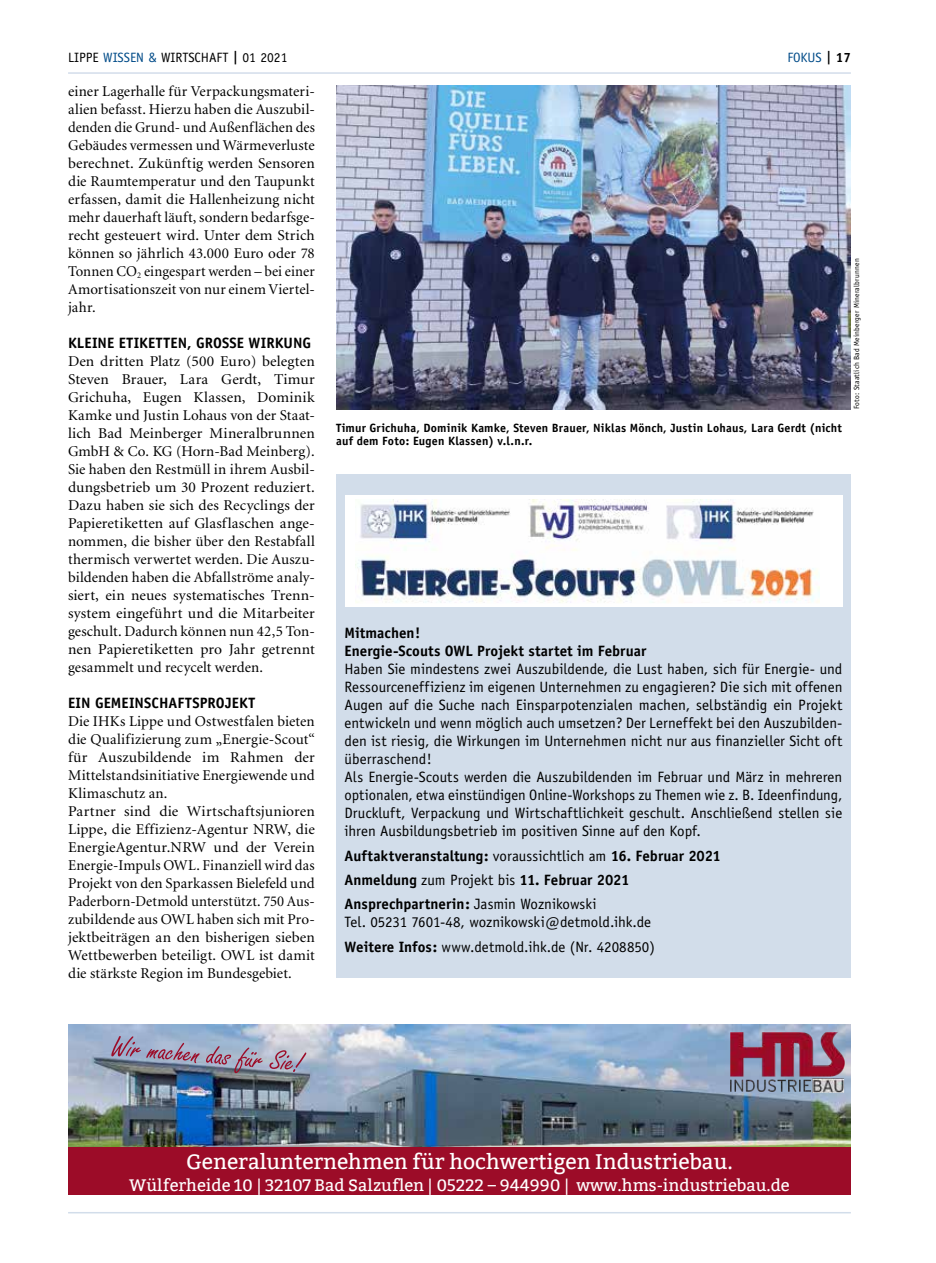
<style>
.page{position:relative;width:936px;height:1263px;background:#fff}
.page>*{position:absolute;margin:0;border:0;box-sizing:border-box;transform-origin:0 0}
.t1{font:21px "Bitter";color:#fff}
.t2{font:16.65px "Bitter";color:#fff}
.t3{font:15px/18px "Minion";letter-spacing:.005em;color:#000}
.t4{font:15px/18px "Officina Sans";color:#000}
.t5{font:700 15px/24.3px "Officina Sans";color:#000}
.t6{font:13.5px "Officina Sans";color:#000}
.t7{font:13.5px "Officina Sans";color:#004b88}
.t8{font:700 12px/13.5px "Officina Sans";letter-spacing:.015em;color:#000}
.t9{font:7.5px "Officina Sans";letter-spacing:.025em;color:#000}
.s1{color:#004b88}
.s2{font-weight:700}
.s3{font-weight:700;color:#000}
.s4{font-weight:400}
</style>
<div class="page">
<hr style="left:68px;top:72px;width:782px;height:2px;background:#d2ddea">
<hr style="left:68px;top:1212px;width:782px;height:1px;background:#d2ddea">
<div style="left:336px;top:474px;width:514px;height:504px;background:#d2ddea"></div>
<img style="left:336px;top:85px;width:514px;height:324px">
<div style="left:344px;top:495px;width:498px;height:111px;background:#fff"></div>
<img style="left:356px;top:500px;width:463px;height:103px">
<img style="left:68px;top:1025px;width:782px;height:122px">
<div style="left:68px;top:1147px;width:782px;height:48px;background:#9c0c28"></div>
<img style="left:730px;top:1032px;width:114px;height:60px">
<svg style="left:111px;top:1036px;width:152px;height:37px"></svg>
<svg style="left:269px;top:1050px;width:37px;height:22px"></svg>
<p class="t6" style="left:68px;top:49px;width:221px">LIPPE <span class="s1">WISSEN &amp;</span> WIRTSCHAFT <span class="s2">|</span> 01 2021</p>
<p class="t7" style="left:787px;top:49px;width:65px">FOKUS <span class="s3">| 17</span></p>
<p class="t3" style="left:68px;top:83px;width:248px;text-align:justify">einer Lagerhalle für Verpackungsmateri&shy;alien befasst. Hierzu haben die Auszubil&shy;denden die Grund- und Außenflächen des Gebäudes vermessen und Wärmeverluste berechnet. Zukünftig werden Sensoren die Raumtemperatur und den Taupunkt erfassen, damit die Hallenheizung nicht mehr dauerhaft läuft, sondern bedarfsge&shy;recht gesteuert wird. Unter dem Strich können so jährlich 43.000 Euro oder 78<br>Tonnen CO<sub>2</sub> eingespart werden – bei einer Amortisationszeit von nur einem Viertel&shy;jahr.</p>
<p class="t5" style="left:68px;top:331px;width:244px">KLEINE ETIKETTEN, GROSSE WIRKUNG</p>
<p class="t3" style="left:68px;top:353px;width:248px">Den dritten Platz (500 Euro) belegten Steven Brauer, Lara Gerdt, Timur Grichuha, Eugen Klassen, Dominik Kamke und Justin Lohaus von der Staat&shy;lich Bad Meinberger Mineralbrunnen GmbH &amp; Co. KG (Horn-Bad Meinberg).<br>Sie haben den Restmüll in ihrem Ausbil&shy;dungsbetrieb um 30 Prozent reduziert.<br>Dazu haben sie sich des Recyclings der Papieretiketten auf Glasflaschen ange&shy;nommen, die bisher über den Restabfall thermisch verwertet werden. Die Auszu&shy;bildenden haben die Abfallströme analy&shy;siert, ein neues systematisches Trenn&shy;system eingeführt und die Mitarbeiter geschult. Dadurch können nun 42,5 Ton&shy;nen Papieretiketten pro Jahr getrennt gesammelt und recycelt werden.</p>
<p class="t5" style="left:68px;top:690px;width:188px">EIN GEMEINSCHAFTSPROJEKT</p>
<p class="t3" style="left:68px;top:713px;width:248px">Die IHKs Lippe und Ostwestfalen bieten die Qualifizierung zum „Energie-Scout“ für Auszubildende im Rahmen der Mittelstandsinitiative Energiewende und Klimaschutz an.<br>Partner sind die Wirtschaftsjunioren Lippe, die Effizienz-Agentur NRW, die EnergieAgentur.NRW und der Verein Energie-Impuls OWL. Finanziell wird das Projekt von den Sparkassen Bielefeld und Paderborn-Detmold unterstützt. 750 Aus&shy;zubildende aus OWL haben sich mit Pro&shy;jektbeiträgen an den bisherigen sieben Wettbewerben beteiligt. OWL ist damit die stärkste Region im Bundesgebiet.</p>
<p class="t8" style="left:336px;top:421px;width:507px">Timur Grichuha, Dominik Kamke, Steven Brauer, Niklas Mönch, Justin Lohaus, Lara Gerdt (nicht auf dem Foto: Eugen Klassen) v.l.n.r.</p>
<p class="t9" style="left:852px;top:409px;width:152px;rotate:-90deg">Foto: Staatlich Bad Meinberger Mineralbrunnen</p>
<p class="t5" style="left:344px;top:624px;width:303px;line-height:18px">Mitmachen!<br>Energie-Scouts OWL Projekt startet im Februar</p>
<p class="t4" style="left:344px;top:660px;width:499px">Haben Sie mindestens zwei Auszubildende, die Lust haben, sich für Energie- und Ressourceneffizienz im eigenen Unternehmen zu engagieren? Die sich mit offenen Augen auf die Suche nach Einsparpotenzialen machen, selbständig ein Projekt entwickeln und wenn möglich auch umsetzen? Der Lerneffekt bei den Auszubilden&shy;den ist riesig, die Wirkungen im Unternehmen nicht nur aus finanzieller Sicht oft überraschend!<br>Als Energie-Scouts werden die Auszubildenden im Februar und März in mehreren optionalen, etwa einstündigen Online-Workshops zu Themen wie z. B. Ideenfindung, Druckluft, Verpackung und Wirtschaftlichkeit geschult. Anschließend stellen sie ihren Ausbildungsbetrieb im positiven Sinne auf den Kopf.</p>
<p class="t5" style="left:344px;top:843px;width:378px">Auftaktveranstaltung: <span class="s4">voraussichtlich am</span> 16. Februar 2021<br>Anmeldung <span class="s4">zum Projekt bis</span> 11. Februar 2021<br>Ansprechpartnerin: <span class="s4">Jasmin Woznikowski</span></p>
<p class="t4" style="left:344px;top:910px;width:312px;line-height:24.3px">Tel. 05231 7601-48, woznikowski@detmold.ihk.de<br><span class="s2">Weitere Infos:</span> www.detmold.ihk.de (Nr. 4208850)</p>
<h1 class="t1" style="left:186px;top:1150px;width:548px">Generalunternehmen für hochwertigen Industriebau.</h1>
<p class="t2" style="left:129px;top:1175px;width:662px">Wülferheide 10 | 32107 Bad Salzuflen | 05222 – 944990 | www.hms-industriebau.de</p>
</div>
